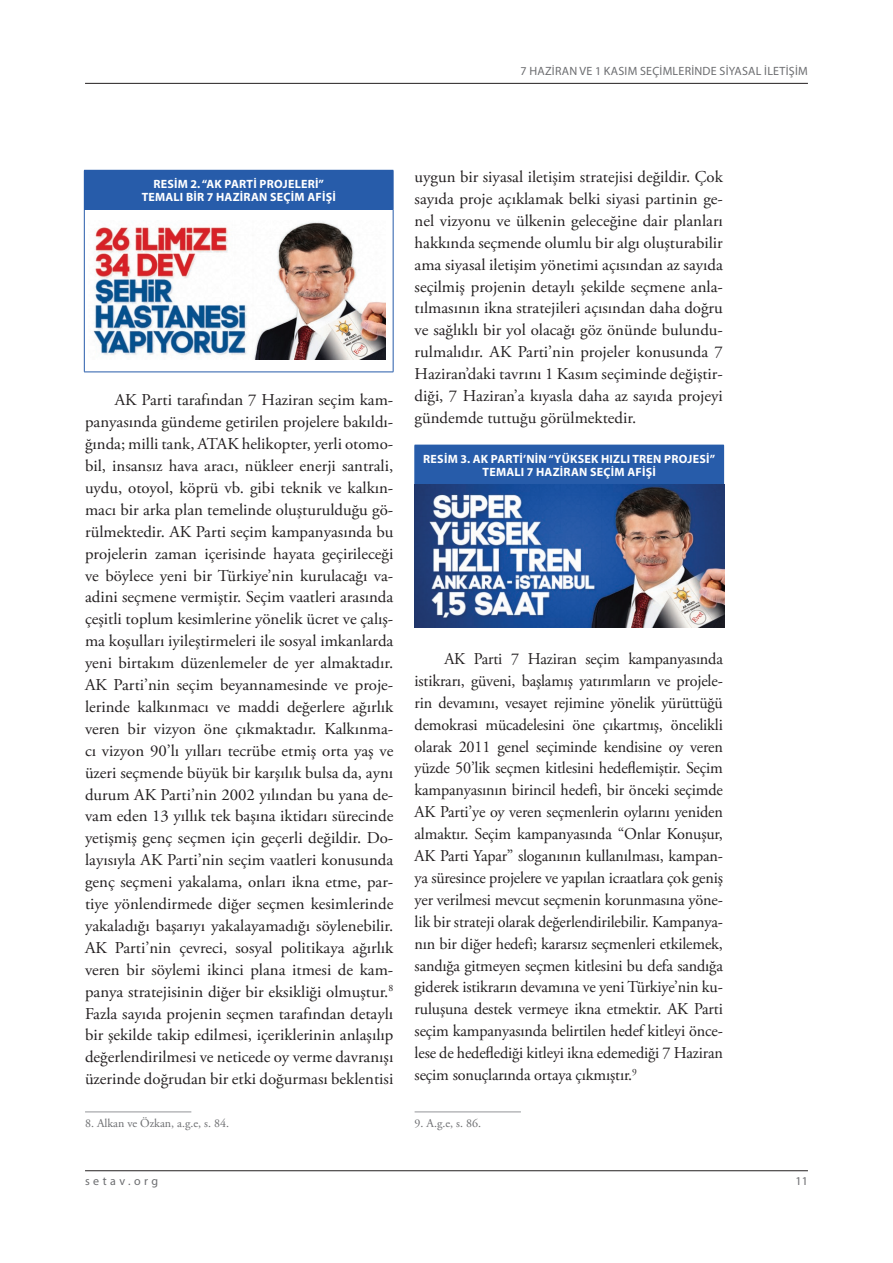
<style>
.page{position:relative;width:893px;height:1263px;background:#fff}
.page>*{position:absolute;margin:0;border:0;box-sizing:border-box;transform-origin:0 0}
.t1{font:16.5px/21.9px "Adobe Garamond Pro";color:#231f20;text-align:justify}
.t2{font:700 12px/13.5px "Myriad Pro";letter-spacing:.02em;color:#fff;text-align:center}
.t3{font:12px "Myriad Pro";letter-spacing:.02em;color:#6c6d70}
.t4{font:12px "Adobe Garamond Pro";color:#6c6d70}
.t5{font:12px "Myriad Pro";letter-spacing:.29em;color:#6c6d70}
</style>
<div class="page">
<hr style="left:85px;top:1170px;width:723px;height:1px;background:#231f20">
<hr style="left:85px;top:83px;width:723px;height:1px;background:#231f20">
<hr style="left:85px;top:1112px;width:106px;height:1px;background:#939598">
<hr style="left:415px;top:1112px;width:106px;height:1px;background:#939598">
<div style="left:84px;top:170px;width:309px;height:40px;background:#275caa"></div>
<hr style="left:393px;top:170px;width:1px;height:40px;background:#275caa">
<hr style="left:84px;top:210px;width:1px;height:162px;background:#275caa">
<hr style="left:393px;top:210px;width:1px;height:162px;background:#275caa">
<hr style="left:84px;top:372px;width:309px;height:1px;background:#275caa">
<div style="left:415px;top:445px;width:309px;height:40px;background:#275caa"></div>
<hr style="left:414px;top:445px;width:1px;height:40px;background:#275caa">
<hr style="left:414px;top:485px;width:1px;height:142px;background:#275caa">
<hr style="left:415px;top:627px;width:309px;height:1px;background:#275caa">
<img style="left:93px;top:222px;width:292px;height:138px">
<img style="left:415px;top:485px;width:309px;height:142px">
<p class="t3" style="left:521px;top:64px;width:289px">7 HAZIRAN VE 1 KASIM SEÇIMLERINDE SIYASAL İLETIŞIM</p>
<p class="t2" style="left:142px;top:177px;width:196px">RESIM 2. “AK PARTI PROJELERI”<br>TEMALI BIR 7 HAZIRAN SEÇIM AFIŞI</p>
<p class="t1" style="left:85px;top:390px;width:310px;text-indent:30px">AK Parti tarafından 7 Haziran seçim kam&shy;panyasında gündeme getirilen projelere bakıldı&shy;ğında; milli tank, ATAK helikopter, yerli otomo&shy;bil, insansız hava aracı, nükleer enerji santrali, uydu, otoyol, köprü vb. gibi teknik ve kalkın&shy;macı bir arka plan temelinde oluşturulduğu gö&shy;rülmektedir. AK Parti seçim kampanyasında bu projelerin zaman içerisinde hayata geçirileceği ve böylece yeni bir Türkiye’nin kurulacağı va&shy;adini seçmene vermiştir. Seçim vaatleri arasında çeşitli toplum kesimlerine yönelik ücret ve çalış&shy;ma koşulları iyileştirmeleri ile sosyal imkanlarda yeni birtakım düzenlemeler de yer almaktadır.<br>AK Parti’nin seçim beyannamesinde ve proje&shy;lerinde kalkınmacı ve maddi değerlere ağırlık veren bir vizyon öne çıkmaktadır. Kalkınma&shy;cı vizyon 90’lı yılları tecrübe etmiş orta yaş ve üzeri seçmende büyük bir karşılık bulsa da, aynı durum AK Parti’nin 2002 yılından bu yana de&shy;vam eden 13 yıllık tek başına iktidarı sürecinde yetişmiş genç seçmen için geçerli değildir. Do&shy;layısıyla AK Parti’nin seçim vaatleri konusunda genç seçmeni yakalama, onları ikna etme, par&shy;tiye yönlendirmede diğer seçmen kesimlerinde yakaladığı başarıyı yakalayamadığı söylenebilir.<br>AK Parti’nin çevreci, sosyal politikaya ağırlık veren bir söylemi ikinci plana itmesi de kam&shy;panya stratejisinin diğer bir eksikliği olmuştur.<sup>8<br></sup>Fazla sayıda projenin seçmen tarafından detaylı bir şekilde takip edilmesi, içeriklerinin anlaşılıp değerlendirilmesi ve neticede oy verme davranışı üzerinde doğrudan bir etki doğurması beklentisi</p>
<p class="t4" style="left:85px;top:1116px;width:145px">8. Alkan ve Özkan, a.g.e, s. 84.</p>
<p class="t1" style="left:415px;top:166px;width:310px">uygun bir siyasal iletişim stratejisi değildir. Çok sayıda proje açıklamak belki siyasi partinin ge&shy;nel vizyonu ve ülkenin geleceğine dair planları hakkında seçmende olumlu bir algı oluşturabilir ama siyasal iletişim yönetimi açısından az sayıda seçilmiş projenin detaylı şekilde seçmene anla&shy;tılmasının ikna stratejileri açısından daha doğru ve sağlıklı bir yol olacağı göz önünde bulundu&shy;rulmalıdır. AK Parti’nin projeler konusunda 7<br>Haziran’daki tavrını 1 Kasım seçiminde değiştir&shy;diği, 7 Haziran’a kıyasla daha az sayıda projeyi gündemde tuttuğu görülmektedir.</p>
<p class="t2" style="left:423px;top:451px;width:293px">RESIM 3. AK PARTI’NIN “YÜKSEK HIZLI TREN PROJESI”<br>TEMALI 7 HAZIRAN SEÇIM AFIŞI</p>
<p class="t1" style="left:415px;top:648px;width:310px;text-indent:30px">AK Parti 7 Haziran seçim kampanyasında istikrarı, güveni, başlamış yatırımların ve projele&shy;rin devamını, vesayet rejimine yönelik yürüttüğü demokrasi mücadelesini öne çıkartmış, öncelikli olarak 2011 genel seçiminde kendisine oy veren yüzde 50’lik seçmen kitlesini hedeflemiştir. Seçim kampanyasının birincil hedefi, bir önceki seçimde AK Parti’ye oy veren seçmenlerin oylarını yeniden almaktır. Seçim kampanyasında “Onlar Konuşur, AK Parti Yapar” sloganının kullanılması, kampan&shy;ya süresince projelere ve yapılan icraatlara çok geniş yer verilmesi mevcut seçmenin korunmasına yöne&shy;lik bir strateji olarak değerlendirilebilir. Kampanya&shy;nın bir diğer hedefi; kararsız seçmenleri etkilemek, sandığa gitmeyen seçmen kitlesini bu defa sandığa giderek istikrarın devamına ve yeni Türkiye’nin ku&shy;ruluşuna destek vermeye ikna etmektir. AK Parti seçim kampanyasında belirtilen hedef kitleyi önce&shy;lese de hedeflediği kitleyi ikna edemediği 7 Haziran seçim sonuçlarında ortaya çıkmıştır.<sup>9</sup></p>
<p class="t4" style="left:415px;top:1116px;width:68px">9. A.g.e, s. 86.</p>
<p class="t5" style="left:85px;top:1173px;width:75px">setav.org</p>
<p class="t3" style="left:796px;top:1173px;width:14px">11</p>
</div>
